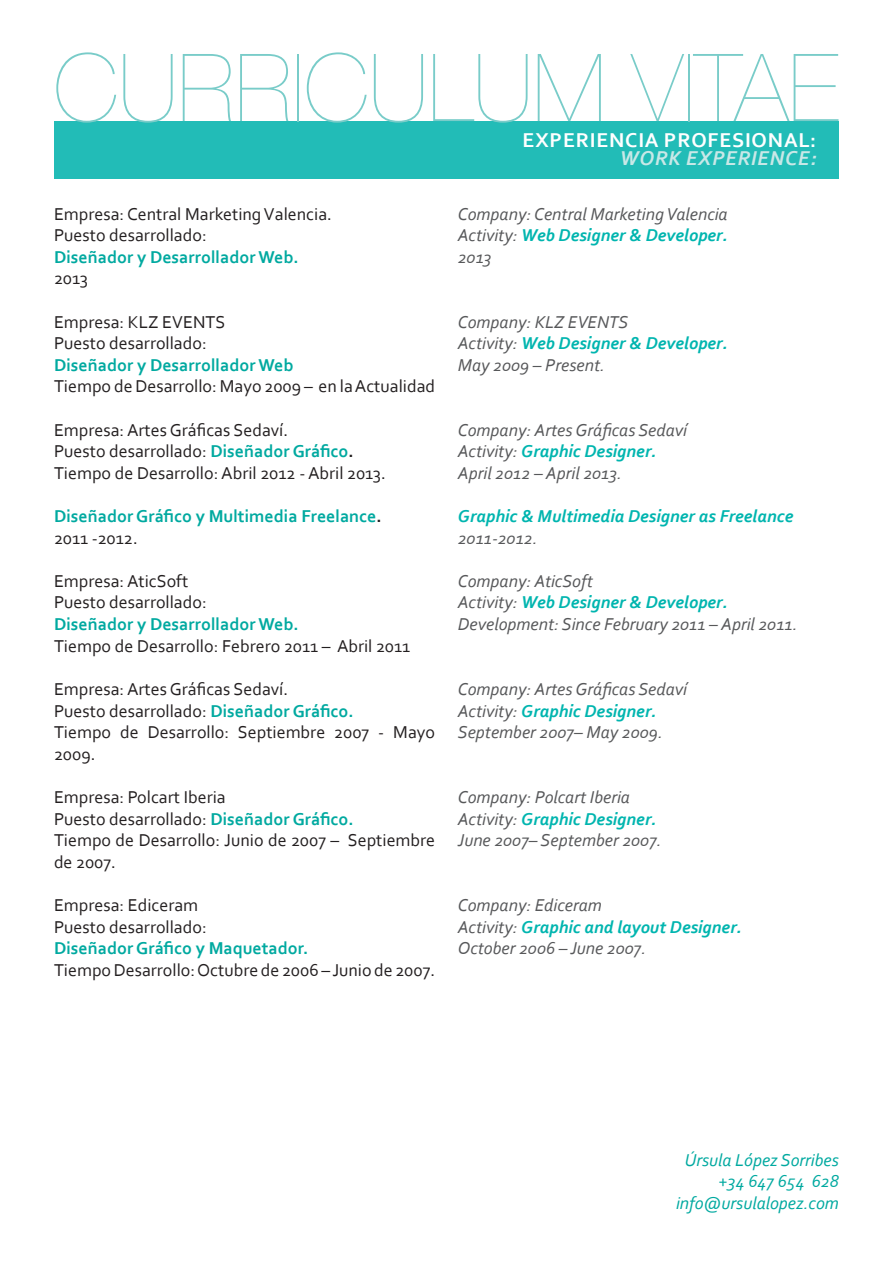
<style>
.page{position:relative;width:893px;height:1263px;background:#fff}
.page>*{position:absolute;margin:0;border:0;box-sizing:border-box;transform-origin:0 0}
.t1{font:200 93.9px "Helvetica Neue LT Std";color:#79ccc9}
.t2{font:700 21px "Corbel";letter-spacing:.04em;color:#fff}
.t3{font:italic 700 21px "Corbel";letter-spacing:.04em;color:#c9e8e7}
.t4{font:18px/21.6px "Corbel";color:#231f20}
.t5{font:italic 18px/21.6px "Corbel";color:#57585a}
.t6{font:700 18px/21.6px "Corbel";color:#00a9a0}
.t7{font:italic 18px/21.6px "Corbel";color:#00a9a0;text-align:right}
.t8{font:italic 700 18px "Corbel";color:#00b5af}
.s1{font-weight:700;color:#00a9a0}
.s2{font-weight:700}
.s3{color:#231f20}
.s4{font-weight:400;color:#231f20}
.s5{font-weight:700;color:#00b5af}
</style>
<div class="page">
<div style="left:54px;top:122px;width:785px;height:57px;background:#22bcb7"></div>
<h1 class="t1" style="left:54px;top:34px;width:786px">CURRICULUM VITAE</h1>
<p class="t4" style="left:54px;top:202px;width:279px">Empresa: Central Marketing Valencia.<br>Puesto desarrollado:</p>
<p class="t6" style="left:54px;top:246px;width:246px">Diseñador y Desarrollador Web.</p>
<p class="t4" style="left:54px;top:267px;width:35px">2013</p>
<p class="t4" style="left:54px;top:310px;width:173px">Empresa: KLZ EVENTS<br>Puesto desarrollado:</p>
<p class="t6" style="left:54px;top:354px;width:241px">Diseñador y Desarrollador Web</p>
<p class="t4" style="left:54px;top:375px;width:383px">Tiempo de Desarrollo: Mayo 2009 – en la Actualidad</p>
<p class="t4" style="left:54px;top:418px;width:333px">Empresa: Artes Gráficas Sedaví.<br>Puesto desarrollado: <span class="s1">Diseñador Gráfico</span><span class="s2">.<br></span>Tiempo de Desarrollo: Abril 2012 - Abril 2013.</p>
<p class="t6" style="left:54px;top:505px;width:329px">Diseñador Gráfico y Multimedia Freelance<span class="s3">.<br></span><span class="s4">2011 -2012.</span></p>
<p class="t4" style="left:54px;top:570px;width:154px">Empresa: AticSoft<br>Puesto desarrollado:</p>
<p class="t6" style="left:54px;top:613px;width:246px">Diseñador y Desarrollador Web.</p>
<p class="t4" style="left:54px;top:634px;width:358px">Tiempo de Desarrollo: Febrero 2011 – Abril 2011</p>
<p class="t4" style="left:54px;top:678px;width:383px">Empresa: Artes Gráficas Sedaví.<br>Puesto desarrollado: <span class="s1">Diseñador Gráfico.<br></span>Tiempo de Desarrollo: Septiembre 2007 - Mayo<br>2009.</p>
<p class="t4" style="left:54px;top:786px;width:383px">Empresa: Polcart Iberia<br>Puesto desarrollado: <span class="s1">Diseñador Gráfico.<br></span>Tiempo de Desarrollo: Junio de 2007 – Septiembre de 2007.</p>
<p class="t4" style="left:54px;top:894px;width:154px">Empresa: Ediceram<br>Puesto desarrollado:</p>
<p class="t6" style="left:54px;top:937px;width:256px">Diseñador Gráfico y Maquetador.</p>
<p class="t4" style="left:54px;top:958px;width:383px">Tiempo Desarrollo: Octubre de 2006 – Junio de 2007.</p>
<p class="t2" style="left:523px;top:127px;width:14px">Exp</p>
<p class="t2" style="left:563px;top:127px;width:255px">eriencia Profesional:</p>
<p class="t3" style="left:620px;top:145px;width:80px">Work Exp</p>
<p class="t3" style="left:725px;top:145px;width:92px">erience:</p>
<p class="t5" style="left:458px;top:202px;width:271px;text-align:justify">Company: Central Marketing Valencia Activity: <span class="s5">Web Designer &amp; Developer.<br></span>2013</p>
<p class="t5" style="left:458px;top:310px;width:271px">Company: KLZ EVENTS<br>Activity: <span class="s5">Web Designer &amp; Developer.<br></span>May 2009 – Present.</p>
<p class="t5" style="left:458px;top:418px;width:231px">Company: Artes Gráficas Sedaví<br>Activity: <span class="s5">Graphic Designer.<br></span>April 2012 – April 2013.</p>
<p class="t8" style="left:458px;top:505px;width:337px">Graphic &amp; Multimedia Designer as Freelance</p>
<p class="t5" style="left:458px;top:526px;width:81px">2011-2012.</p>
<p class="t5" style="left:458px;top:570px;width:341px">Company: AticSoft<br>Activity: <span class="s5">Web Designer &amp; Developer.<br></span>Development: Since February 2011 – April 2011.</p>
<p class="t5" style="left:458px;top:678px;width:231px">Company: Artes Gráficas Sedaví<br>Activity: <span class="s5">Graphic Designer.<br></span>September 2007– May 2009.</p>
<p class="t5" style="left:458px;top:786px;width:205px">Company: Polcart Iberia<br>Activity: <span class="s5">Graphic Designer.<br></span>June 2007– September 2007.</p>
<p class="t5" style="left:458px;top:894px;width:285px">Company: Ediceram<br>Activity: <span class="s5">Graphic and layout Designer.<br></span>October 2006 – June 2007.</p>
<p class="t7" style="left:676px;top:1148px;width:164px">Úrsula López Sorribes +34 647 654 628 info@ursulalopez.com</p>
</div>
